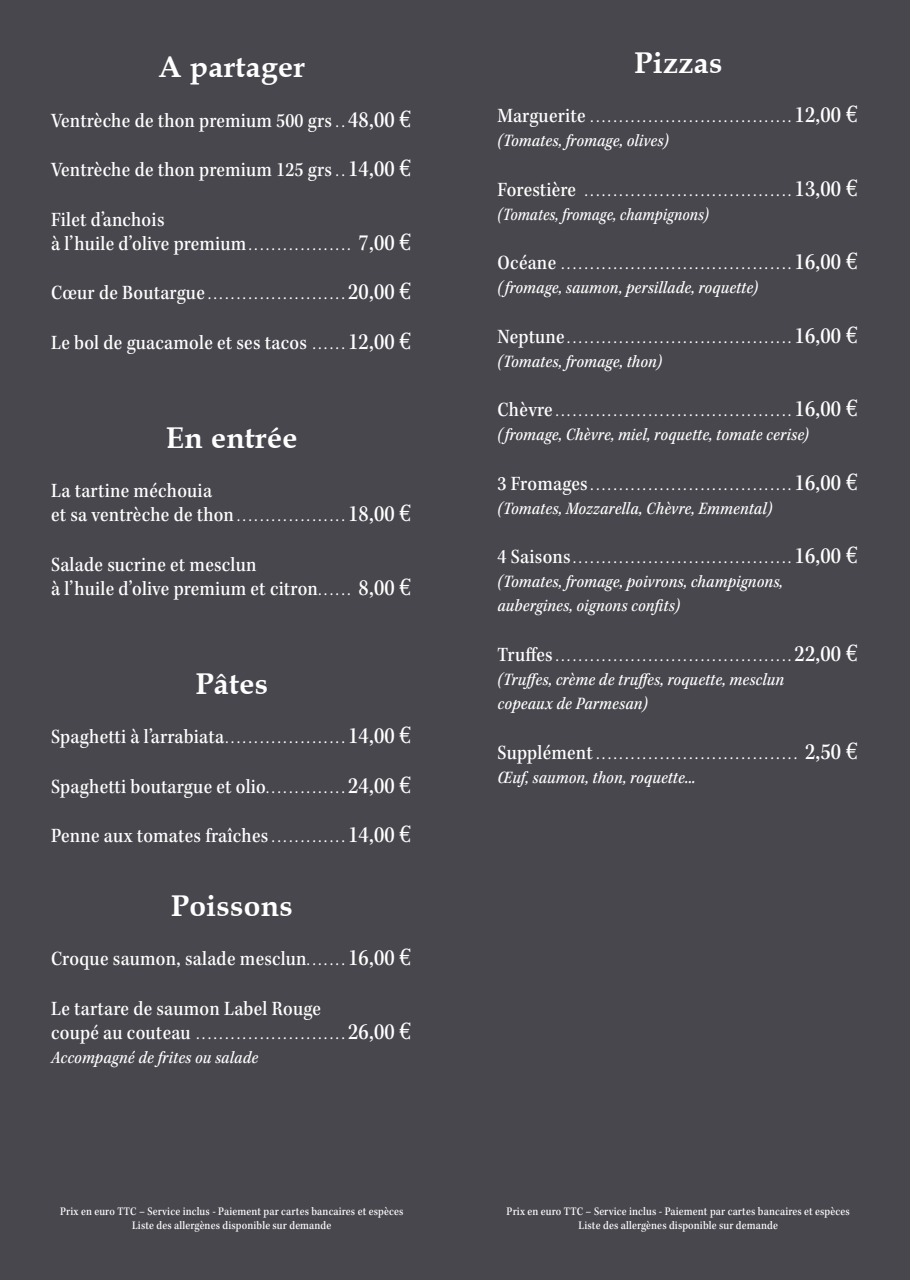
<style>
.page{position:relative;width:910px;height:1280px;background:#48474d}
.page>*{position:absolute;margin:0;border:0;box-sizing:border-box;transform-origin:0 0}
.t1{font:700 30px "Book Antiqua";letter-spacing:.01em;color:#fff}
.t2{font:21px/24px "Kepler Std Medium Scn";letter-spacing:.01em;color:#fff;scale:.95 1}
.t3{font:18px/24px "Kepler Std Medium Scn It";letter-spacing:.01em;color:#fff;scale:.95 1}
.t4{font:18px "Kepler Std Medium Scn It";letter-spacing:.01em;color:#fff;scale:.9 1}
.t5{font:15px "Kepler Std Medium Scn";color:#fff;scale:.95 1}
.t6{font:12px/14.4px "Kepler Std Medium Scn";letter-spacing:.01em;color:#fff;text-align:center;scale:.95 1}
.s1{font-size:15px}
.s2{font-size:24px}
.s3{font-family:"Euro Serif";font-size:24px}
.s4{font-size:21px}
</style>
<div class="page">
<h1 class="t1" style="left:158px;top:49px;width:148px">A partager</h1>
<h2 class="t2" style="left:51px;top:109px;width:380px">Ventrèche de thon premium 500 grs <span class="s1">. .</span> <span class="s2">48,00</span> <span class="s3">E</span></h2>
<h2 class="t2" style="left:51px;top:158px;width:380px">Ventrèche de thon premium 125 grs <span class="s1">. .</span> <span class="s2">14,00</span> <span class="s3">E</span></h2>
<h2 class="t2" style="left:51px;top:208px;width:380px">Filet d’anchois<br>à l’huile d’olive premium<span class="s1">. . . . . . . . . . . . . . . . . .</span> <span class="s2">7,00</span> <span class="s3">E</span></h2>
<p class="t5" style="left:51px;top:286px;width:380px"><span class="s4">Cœur de Boutargue</span>........................<span class="s2">20,00</span> <span class="s3">E</span></p>
<h2 class="t2" style="left:51px;top:331px;width:380px">Le bol de guacamole et ses tacos <span class="s1">. . . . . .</span> <span class="s2">12,00</span> <span class="s3">E</span></h2>
<h1 class="t1" style="left:166px;top:420px;width:133px">En entrée</h1>
<h2 class="t2" style="left:51px;top:479px;width:380px">La tartine méchouia<br>et sa ventrèche de thon<span class="s1">...................</span><span class="s2">18,00</span> <span class="s3">E</span></h2>
<h2 class="t2" style="left:51px;top:553px;width:380px">Salade sucrine et mesclun<br>à l’huile d’olive premium et citron<span class="s1">. . . . . .</span> <span class="s2">8,00</span> <span class="s3">E</span></h2>
<h1 class="t1" style="left:195px;top:666px;width:74px">Pâtes</h1>
<h2 class="t2" style="left:51px;top:725px;width:380px">Spaghetti à l’arrabiata<span class="s1">.....................</span> <span class="s2">14,00</span> <span class="s3">E</span></h2>
<h2 class="t2" style="left:51px;top:775px;width:380px">Spaghetti boutargue et olio<span class="s1">. . . . . . . . . . . . . .</span> <span class="s2">24,00</span> <span class="s3">E</span></h2>
<h2 class="t2" style="left:51px;top:824px;width:380px">Penne aux tomates fraîches <span class="s1">. . . . . . . . . . . . .</span> <span class="s2">14,00</span> <span class="s3">E</span></h2>
<h1 class="t1" style="left:171px;top:888px;width:124px">Poissons</h1>
<h2 class="t2" style="left:51px;top:947px;width:380px">Croque saumon, salade mesclun<span class="s1">. . . . . . .</span> <span class="s2">16,00</span> <span class="s3">E</span></h2>
<h2 class="t2" style="left:51px;top:997px;width:286px">Le tartare de saumon Label Rouge</h2>
<p class="t5" style="left:51px;top:1026px;width:380px"><span class="s4">coupé au couteau</span> ..........................<span class="s2">26,00</span> <span class="s3">E</span></p>
<p class="t3" style="left:51px;top:1046px;width:220px">Accompagné de frites ou salade</p>
<p class="t6" style="left:60px;top:1204px;width:363px">Prix en euro TTC – Service inclus - Paiement par cartes bancaires et espèces<br>Liste des allergènes disponible sur demande</p>
<h1 class="t1" style="left:634px;top:45px;width:90px">Pizzas</h1>
<p class="t5" style="left:497px;top:109px;width:380px"><span class="s4">Marguerite</span> ...................................<span class="s2">12,00</span> <span class="s3">E</span></p>
<p class="t3" style="left:497px;top:129px;width:182px">(Tomates, fromage, olives)</p>
<p class="t5" style="left:497px;top:183px;width:380px"><span class="s4">Forestière</span> ....................................<span class="s2">13,00</span> <span class="s3">E</span></p>
<p class="t4" style="left:497px;top:204px;width:236px">(Tomates, fromage, champignons)</p>
<p class="t5" style="left:497px;top:256px;width:380px"><span class="s4">Océane</span> ........................................<span class="s2">16,00</span> <span class="s3">E</span></p>
<p class="t3" style="left:497px;top:276px;width:276px">(fromage, saumon, persillade, roquette)</p>
<p class="t5" style="left:497px;top:330px;width:380px"><span class="s4">Neptune</span>.......................................<span class="s2">16,00</span> <span class="s3">E</span></p>
<p class="t3" style="left:497px;top:350px;width:175px">(Tomates, fromage, thon)</p>
<p class="t5" style="left:497px;top:403px;width:380px"><span class="s4">Chèvre</span>.........................................<span class="s2">16,00</span> <span class="s3">E</span></p>
<p class="t3" style="left:497px;top:423px;width:329px">(fromage, Chèvre, miel, roquette, tomate cerise)</p>
<p class="t5" style="left:497px;top:477px;width:380px"><span class="s4">3 Fromages</span>...................................<span class="s2">16,00</span> <span class="s3">E</span></p>
<p class="t3" style="left:497px;top:497px;width:291px">(Tomates, Mozzarella, Chèvre, Emmental)</p>
<p class="t5" style="left:497px;top:550px;width:380px"><span class="s4">4 Saisons</span>......................................<span class="s2">16,00</span> <span class="s3">E</span></p>
<p class="t3" style="left:497px;top:570px;width:302px">(Tomates, fromage, poivrons, champignons, aubergines, oignons confits)</p>
<p class="t5" style="left:497px;top:648px;width:380px"><span class="s4">Truffes</span>.........................................<span class="s2">22,00</span> <span class="s3">E</span></p>
<p class="t3" style="left:497px;top:668px;width:303px">(Truffes, crème de truffes, roquette, mesclun copeaux de Parmesan)</p>
<p class="t5" style="left:497px;top:745px;width:380px"><span class="s4">Supplément</span>................................... <span class="s2">2,50</span> <span class="s3">E</span></p>
<p class="t3" style="left:497px;top:765px;width:210px">Œuf, saumon, thon, roquette...</p>
<p class="t6" style="left:507px;top:1204px;width:363px">Prix en euro TTC – Service inclus - Paiement par cartes bancaires et espèces<br>Liste des allergènes disponible sur demande</p>
</div>
